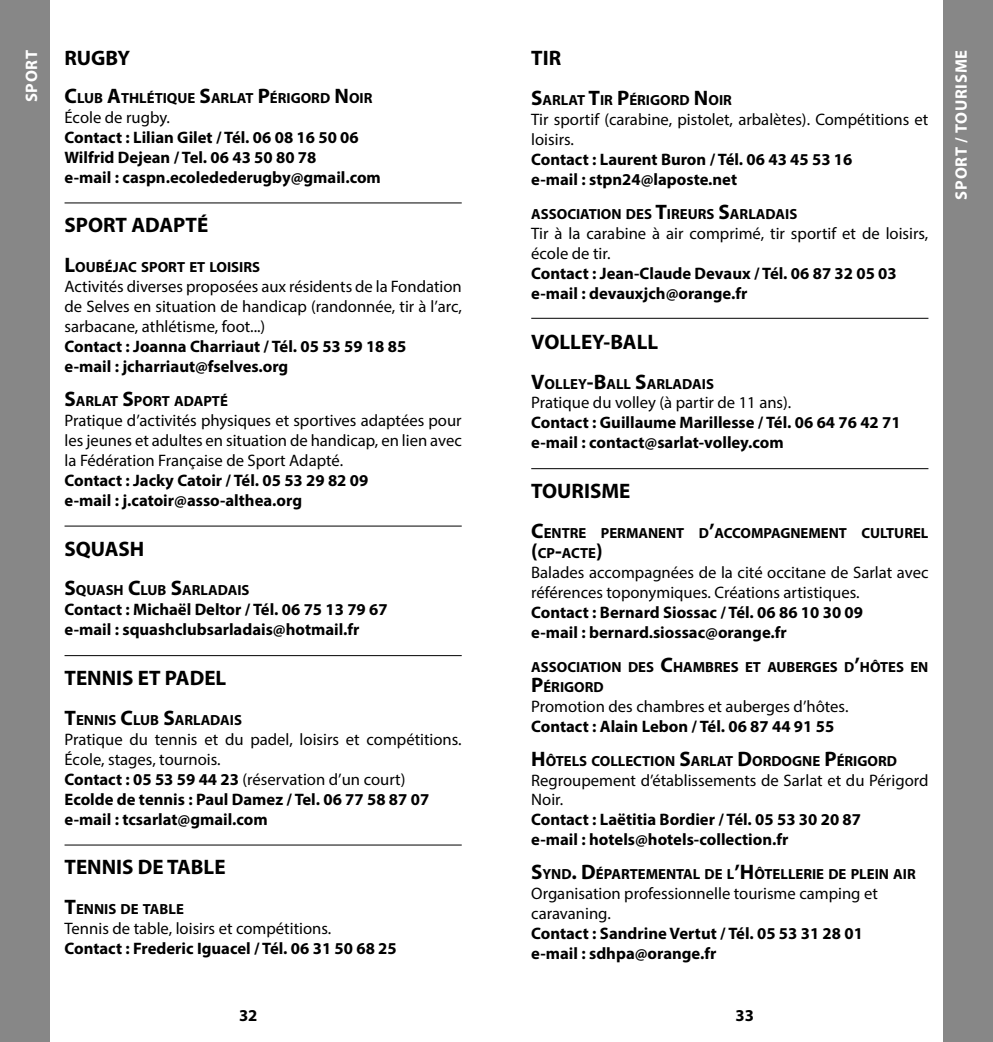
<style>
.page{position:relative;width:993px;height:1042px;background:#fff}
.page>*{position:absolute;margin:0;border:0;box-sizing:border-box;transform-origin:0 0}
.t1{font:700 21px "Myriad Pro";color:#000}
.t2{font:16.62px/19.9px "Myriad Pro";color:#000}
.t3{font:700 16.62px/19.9px "Myriad Pro";color:#000}
.t4{font:700 16.62px "Myriad Pro";letter-spacing:.045em;color:#fff}
.t5{font:700 14.7px/19.9px "Myriad Pro";color:#000}
.s1{font-size:21px}
.s2{font-weight:700}
</style>
<div class="page">
<hr style="left:531px;top:318px;width:397px;height:1px;background:#000">
<hr style="left:531px;top:468px;width:397px;height:1px;background:#000">
<hr style="left:64px;top:202px;width:397px;height:1px;background:#000">
<hr style="left:64px;top:526px;width:397px;height:1px;background:#000">
<hr style="left:64px;top:655px;width:397px;height:1px;background:#000">
<hr style="left:64px;top:844px;width:397px;height:1px;background:#000">
<div style="left:0;top:0;width:50px;height:1042px;background:#878787"></div>
<div style="left:943px;top:0;width:49px;height:1042px;background:#878787"></div>
<p class="t4" style="left:21px;top:102px;width:54px;rotate:-90deg">SPORT</p>
<p class="t4" style="left:950px;top:199px;width:151px;rotate:-90deg">SPORT / TOURISME</p>
<p class="t1" style="left:64px;top:45px;width:54px">RUGBY</p>
<p class="t5" style="left:64px;top:87px;width:309px"><span class="s1">C</span>LUB <span class="s1">A</span>THLÉTIQUE <span class="s1">S</span>ARLAT <span class="s1">P</span>ÉRIGORD <span class="s1">N</span> OIR</p>
<p class="t2" style="left:64px;top:107px;width:107px">École de rugby.</p>
<p class="t3" style="left:64px;top:127px;width:318px">Contact : Lilian Gilet / Tél. 06 08 16 50 06<br>Wilfrid Dejean / Tel. 06 43 50 80 78<br>e-mail : caspn.ecoledederugby@gmail.com</p>
<p class="t1" style="left:64px;top:212px;width:38px">SPORT</p>
<p class="t1" style="left:131px;top:212px;width:66px">ADAPTÉ</p>
<p class="t5" style="left:64px;top:257px;width:58px"><span class="s1">L</span>OUBÉJAC</p>
<p class="t5" style="left:141px;top:257px;width:120px">SPORT ET LOISIRS</p>
<p class="t2" style="left:64px;top:276px;width:398px;text-align:justify">Activités diverses proposées aux résidents de la Fondation de Selves en situation de handicap (randonnée, tir à l’arc, sarbacane, athlétisme, foot...)</p>
<p class="t3" style="left:64px;top:336px;width:343px">Contact : Joanna Charriaut / Tél. 05 53 59 18 85 e-mail : jcharriaut@fselves.org</p>
<p class="t5" style="left:64px;top:391px;width:165px"><span class="s1">S</span>ARLAT <span class="s1">S</span>PORT ADAPTÉ</p>
<p class="t2" style="left:64px;top:410px;width:398px;text-align:justify">Pratique d’activités physiques et sportives adaptées pour les jeunes et adultes en situation de handicap, en lien avec la Fédération Française de Sport Adapté.</p>
<p class="t3" style="left:64px;top:470px;width:305px">Contact : Jacky Catoir / Tél. 05 53 29 82 09 e-mail : j.catoir@asso-althea.org</p>
<p class="t1" style="left:64px;top:535px;width:14px">SQU</p>
<p class="t1" style="left:105px;top:535px;width:27px">ASH</p>
<p class="t5" style="left:64px;top:580px;width:186px"><span class="s1">S</span>QUASH <span class="s1">C</span>LUB <span class="s1">S</span>ARLADAIS</p>
<p class="t3" style="left:64px;top:599px;width:324px">Contact : Michaël Deltor / Tél. 06 75 13 79 67 e-mail : squashclubsarladais@hotmail.fr</p>
<p class="t1" style="left:64px;top:664px;width:13px">TENNIS</p>
<p class="t1" style="left:138px;top:664px;width:65px">ET PADEL</p>
<p class="t5" style="left:64px;top:709px;width:179px"><span class="s1">T</span>ENNIS <span class="s1">C</span>LUB <span class="s1">S</span>ARLADAIS</p>
<p class="t2" style="left:64px;top:729px;width:398px">Pratique du tennis et du padel, loisirs et compétitions.<br>École, stages, tournois.<br><span class="s2">Contact : 05 53 59 44 23</span> (réservation d’un court)<br><span class="s2">Ecolde de tennis : Paul Damez / Tel. 06 77 58 87 07 e-mail : tcsarlat@gmail.com</span></p>
<p class="t1" style="left:64px;top:853px;width:13px">TENNIS</p>
<p class="t1" style="left:138px;top:853px;width:65px">DE TABLE</p>
<p class="t5" style="left:64px;top:899px;width:121px"><span class="s1">T</span>ENNIS DE TABLE</p>
<p class="t2" style="left:64px;top:918px;width:268px">Tennis de table, loisirs et compétitions.</p>
<p class="t3" style="left:64px;top:938px;width:333px">Contact : Frederic Iguacel / Tél. 06 31 50 68 25</p>
<p class="t1" style="left:531px;top:45px;width:11px">TIR</p>
<p class="t5" style="left:531px;top:90px;width:202px"><span class="s1">S</span>ARLAT <span class="s1">T</span>IR <span class="s1">P</span>ÉRIGORD <span class="s1">N</span>OIR</p>
<p class="t2" style="left:531px;top:109px;width:398px">Tir sportif (carabine, pistolet, arbalètes). Compétitions et loisirs.</p>
<p class="t3" style="left:531px;top:149px;width:322px">Contact : Laurent Buron / Tél. 06 43 45 53 16 e-mail : stpn24@laposte.net</p>
<p class="t5" style="left:531px;top:204px;width:267px">ASSOCIATION DES <span class="s1">T</span>IREURS <span class="s1">S</span>ARLADAIS</p>
<p class="t2" style="left:531px;top:223px;width:398px">Tir à la carabine à air comprimé, tir sportif et de loisirs, école de tir.</p>
<p class="t3" style="left:531px;top:263px;width:367px">Contact : Jean-Claude Devaux / Tél. 06 87 32 05 03 e-mail : devauxjch@orange.fr</p>
<p class="t1" style="left:531px;top:328px;width:14px">VOLLEY</p>
<p class="t1" style="left:603px;top:328px;width:44px">-BALL</p>
<p class="t5" style="left:531px;top:373px;width:184px"><span class="s1">V</span>OLLEY<span class="s1">-B</span>ALL <span class="s1">S</span>ARLADAIS</p>
<p class="t2" style="left:531px;top:393px;width:261px">Pratique du volley (à partir de 11 ans).</p>
<p class="t3" style="left:531px;top:412px;width:371px">Contact : Guillaume Marillesse / Tél. 06 64 76 42 71 e-mail : contact@sarlat-volley.com</p>
<p class="t1" style="left:531px;top:477px;width:14px">TOURISME</p>
<p class="t5" style="left:531px;top:522px;width:242px"><span class="s1">C</span>ENTRE PERMANENT D<span class="s1">’</span>ACCOMPAG</p>
<p class="t5" style="left:790px;top:522px;width:139px">NEMENT CULTUREL</p>
<p class="t5" style="left:531px;top:542px;width:73px"><span class="s1">(</span>CP<span class="s1">-</span>ACTE<span class="s1">)</span></p>
<p class="t2" style="left:531px;top:562px;width:398px">Balades accompagnées de la cité occitane de Sarlat avec références toponymiques. Créations artistiques.</p>
<p class="t3" style="left:531px;top:602px;width:333px">Contact : Bernard Siossac / Tél. 06 86 10 30 09 e-mail : bernard.siossac@orange.fr</p>
<p class="t5" style="left:531px;top:656px;width:398px">ASSOCIATION DES <span class="s1">C</span>HAMBRES ET AUBERGES D<span class="s1">’</span>HÔTES EN<br><span class="s1">P</span>ÉRIGORD</p>
<p class="t2" style="left:531px;top:696px;width:318px">Promotion des chambres et auberges d’hôtes.</p>
<p class="t3" style="left:531px;top:715px;width:304px">Contact : Alain Lebon / Tél. 06 87 44 91 55</p>
<p class="t5" style="left:531px;top:750px;width:367px"><span class="s1">H</span> ÔTELS COLLECTION <span class="s1">S</span>ARLAT <span class="s1">D</span>ORDOGNE <span class="s1">P</span>ÉRIGORD</p>
<p class="t2" style="left:531px;top:770px;width:398px">Regroupement d’établissements de Sarlat et du Périgord<br>Noir.</p>
<p class="t3" style="left:531px;top:809px;width:331px">Contact : Laëtitia Bordier / Tél. 05 53 30 20 87 e-mail : hotels@hotels-collection.fr</p>
<p class="t5" style="left:531px;top:864px;width:386px"><span class="s1">S</span>YND<span class="s1">. D</span>ÉPARTEMENTAL DE L<span class="s1">’H</span> ÔTELLERIE DE PLEIN AIR</p>
<p class="t2" style="left:531px;top:883px;width:348px">Organisation professionnelle tourisme camping et caravaning.</p>
<p class="t3" style="left:531px;top:923px;width:333px">Contact : Sandrine Vertut / Tél. 05 53 31 28 01 e-mail : sdhpa@orange.fr</p>
<p class="t3" style="left:239px;top:1005px;width:20px">32</p>
<p class="t3" style="left:735px;top:1005px;width:20px">33</p>
</div>
